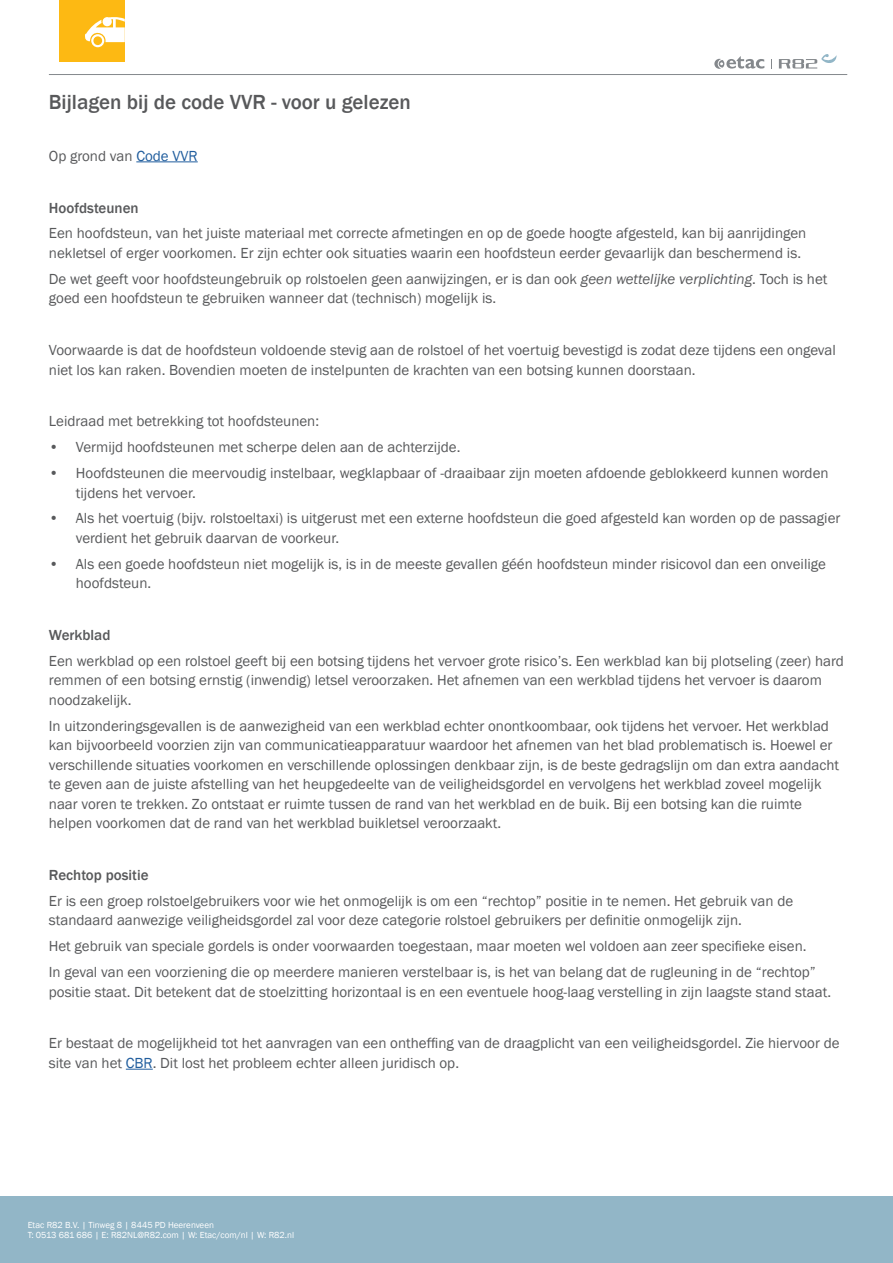
<style>
.page{position:relative;width:893px;height:1263px;background:#fff}
.page>*{position:absolute;margin:0;border:0;box-sizing:border-box;transform-origin:0 0}
.t1{font:500 21px "Franklin Gothic";color:#58595b}
.t2{font:15px/19.5px "Franklin Gothic";color:#58595b}
.t3{font:500 15px "Franklin Gothic";color:#58595b}
.t4{font:9px/10.8px "Franklin Gothic";color:#fff}
.s1{color:#215e9e}
.s2{font-style:italic}
</style>
<div class="page">
<hr style="left:49px;top:74px;width:798px;height:1px;background:#84888c">
<hr style="left:136px;top:161px;width:62px;height:1px;background:#215e9e">
<svg style="left:126px;top:1069px;width:27px;height:1px"></svg>
<div style="left:0;top:1196px;width:893px;height:67px;background:#92b6c7"></div>
<svg style="left:714px;top:56px;width:50px;height:13px"></svg>
<svg style="left:779px;top:54px;width:57px;height:15px"></svg>
<div style="left:60px;top:0;width:65px;height:61px;background:#fdb913"></div>
<svg style="left:85px;top:17px;width:40px;height:30px"></svg>
<h1 class="t1" style="left:49px;top:89px;width:363px">Bijlagen bij de code VVR - voor u gelezen</h1>
<p class="t2" style="left:49px;top:146px;width:150px">Op grond van <span class="s1">Code VVR</span></p>
<p class="t3" style="left:49px;top:198px;width:91px">Hoofdsteunen</p>
<p class="t2" style="left:49px;top:224px;width:759px">Een hoofdsteun, van het juiste materiaal met correcte afmetingen en op de goede hoogte afgesteld, kan bij aanrijdingen nekletsel of erger voorkomen. Er zijn echter ook situaties waarin een hoofdsteun eerder gevaarlijk dan beschermend is.</p>
<p class="t2" style="left:49px;top:269px;width:780px">De wet geeft voor hoofdsteungebruik op rolstoelen geen aanwijzingen, er is dan ook <span class="s2">geen wettelijke verplichting</span>. Toch is het goed een hoofdsteun te gebruiken wanneer dat (technisch) mogelijk is.</p>
<p class="t2" style="left:49px;top:341px;width:789px">Voorwaarde is dat de hoofdsteun voldoende stevig aan de rolstoel of het voertuig bevestigd is zodat deze tijdens een ongeval niet los kan raken. Bovendien moeten de instelpunten de krachten van een botsing kunnen doorstaan.</p>
<p class="t2" style="left:49px;top:412px;width:272px">Leidraad met betrekking tot hoofdsteunen:</p>
<p class="t2" style="left:49px;top:438px;width:413px">• Vermijd hoofdsteunen met scherpe delen aan de achterzijde.</p>
<p class="t2" style="left:76px;top:464px;width:754px;text-indent:-27px">• Hoofdsteunen die meervoudig instelbaar, wegklapbaar of -draaibaar zijn moeten afdoende geblokkeerd kunnen worden tijdens het vervoer.</p>
<p class="t2" style="left:76px;top:509px;width:766px;text-indent:-27px">• Als het voertuig (bijv. rolstoeltaxi) is uitgerust met een externe hoofdsteun die goed afgesteld kan worden op de passagier verdient het gebruik daarvan de voorkeur.</p>
<p class="t2" style="left:76px;top:554px;width:752px;text-indent:-27px">• Als een goede hoofdsteun niet mogelijk is, is in de meeste gevallen géén hoofdsteun minder risicovol dan een onveilige hoofdsteun.</p>
<p class="t3" style="left:49px;top:626px;width:63px">Werkblad</p>
<p class="t2" style="left:49px;top:651px;width:796px">Een werkblad op een rolstoel geeft bij een botsing tijdens het vervoer grote risico’s. Een werkblad kan bij plotseling (zeer) hard remmen of een botsing ernstig (inwendig) letsel veroorzaken. Het afnemen van een werkblad tijdens het vervoer is daarom noodzakelijk.</p>
<p class="t2" style="left:49px;top:716px;width:792px">In uitzonderingsgevallen is de aanwezigheid van een werkblad echter onontkoombaar, ook tijdens het vervoer. Het werkblad kan bijvoorbeeld voorzien zijn van communicatieapparatuur waardoor het afnemen van het blad problematisch is. Hoewel er verschillende situaties voorkomen en verschillende oplossingen denkbaar zijn, is de beste gedragslijn om dan extra aandacht te geven aan de juiste afstelling van het heupgedeelte van de veiligheidsgordel en vervolgens het werkblad zoveel mogelijk naar voren te trekken. Zo ontstaat er ruimte tussen de rand van het werkblad en de buik. Bij een botsing kan die ruimte helpen voorkomen dat de rand van het werkblad buikletsel veroorzaakt.</p>
<p class="t3" style="left:49px;top:866px;width:101px">Rechtop positie</p>
<p class="t2" style="left:49px;top:891px;width:746px">Er is een groep rolstoelgebruikers voor wie het onmogelijk is om een “rechtop” positie in te nemen. Het gebruik van de standaard aanwezige veiligheidsgordel zal voor deze categorie rolstoel gebruikers per definitie onmogelijk zijn.</p>
<p class="t2" style="left:49px;top:934px;width:768px;line-height:25.8px">Het gebruik van speciale gordels is onder voorwaarden toegestaan, maar moeten wel voldoen aan zeer specifieke eisen.<br>In geval van een voorziening die op meerdere manieren verstelbaar is, is het van belang dat de rugleuning in de “rechtop”</p>
<p class="t2" style="left:49px;top:982px;width:784px">positie staat. Dit betekent dat de stoelzitting horizontaal is en een eventuele hoog-laag verstelling in zijn laagste stand staat.</p>
<p class="t2" style="left:49px;top:1034px;width:792px">Er bestaat de mogelijkheid tot het aanvragen van een ontheffing van de draagplicht van een veiligheidsgordel. Zie hiervoor de site van het <span class="s1">CBR</span>. Dit lost het probleem echter alleen juridisch op.</p>
<p class="t4" style="left:28px;top:1219px;width:268px">Etac R82 B.V. | Tinweg 8 | 8445 PD Heerenveen<br>T: 0513 681 686 | E: R82NL@R82.com | W: Etac/com/nl | W: R82.nl</p>
</div>
